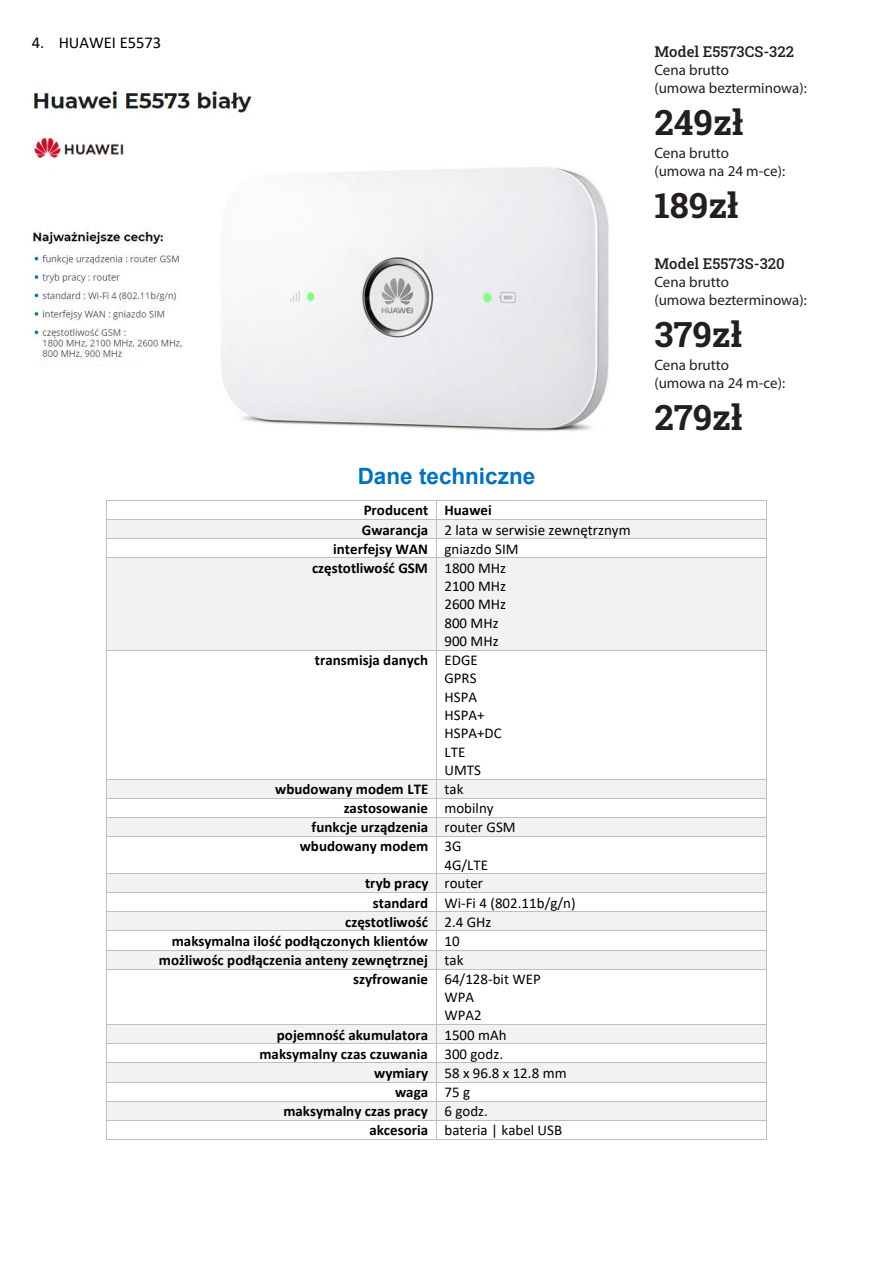
<style>
.page{position:relative;width:893px;height:1263px;background:#fff}
.page>*{position:absolute;margin:0;border:0;box-sizing:border-box;transform-origin:0 0}
.t1{font:34.95px "Roboto Slab";color:#231f20}
.t2{font:700 22.5px "Arial";color:#0072bc}
.t3{font:16.5px "Calibri";color:#000}
.t4{font:700 15px "Calibri";color:#000}
.t5{font:15px "Calibri";color:#000}
.t6{font:15px/18px "Myriad Pro";color:#231f20}
.t7{font:15px "Roboto Slab";color:#231f20}
.s1{font-weight:700}
.s2{font-weight:400}
</style>
<div class="page">
<hr style="left:107px;top:500px;width:329px;height:1px;background:#bfbfbf">
<hr style="left:437px;top:500px;width:329px;height:1px;background:#bfbfbf">
<div style="left:107px;top:520px;width:329px;height:18px;background:#f2f2f2"></div>
<div style="left:437px;top:520px;width:329px;height:18px;background:#f2f2f2"></div>
<hr style="left:107px;top:519px;width:329px;height:1px;background:#bfbfbf">
<hr style="left:437px;top:519px;width:329px;height:1px;background:#bfbfbf">
<hr style="left:107px;top:538px;width:329px;height:1px;background:#bfbfbf">
<hr style="left:437px;top:538px;width:329px;height:1px;background:#bfbfbf">
<div style="left:107px;top:558px;width:329px;height:92px;background:#f2f2f2"></div>
<div style="left:437px;top:558px;width:329px;height:92px;background:#f2f2f2"></div>
<svg style="left:106px;top:500px;width:1px;height:58px"></svg>
<hr style="left:107px;top:558px;width:329px;height:1px;background:#bfbfbf">
<svg style="left:436px;top:500px;width:1px;height:58px"></svg>
<hr style="left:437px;top:558px;width:329px;height:1px;background:#bfbfbf">
<svg style="left:766px;top:500px;width:1px;height:58px"></svg>
<hr style="left:106px;top:558px;width:1px;height:92px;background:#bfbfbf">
<hr style="left:436px;top:558px;width:1px;height:92px;background:#bfbfbf">
<hr style="left:766px;top:558px;width:1px;height:92px;background:#bfbfbf">
<hr style="left:107px;top:650px;width:329px;height:1px;background:#bfbfbf">
<hr style="left:437px;top:650px;width:329px;height:1px;background:#bfbfbf">
<hr style="left:106px;top:651px;width:1px;height:128px;background:#bfbfbf">
<hr style="left:436px;top:651px;width:1px;height:128px;background:#bfbfbf">
<hr style="left:766px;top:651px;width:1px;height:128px;background:#bfbfbf">
<div style="left:107px;top:780px;width:329px;height:18px;background:#f2f2f2"></div>
<div style="left:437px;top:780px;width:329px;height:18px;background:#f2f2f2"></div>
<hr style="left:107px;top:779px;width:329px;height:1px;background:#bfbfbf">
<hr style="left:437px;top:779px;width:329px;height:1px;background:#bfbfbf">
<hr style="left:107px;top:798px;width:329px;height:1px;background:#bfbfbf">
<hr style="left:437px;top:798px;width:329px;height:1px;background:#bfbfbf">
<div style="left:107px;top:818px;width:329px;height:18px;background:#f2f2f2"></div>
<div style="left:437px;top:818px;width:329px;height:18px;background:#f2f2f2"></div>
<hr style="left:107px;top:817px;width:329px;height:1px;background:#bfbfbf">
<hr style="left:437px;top:817px;width:329px;height:1px;background:#bfbfbf">
<svg style="left:106px;top:779px;width:1px;height:58px"></svg>
<hr style="left:107px;top:836px;width:329px;height:1px;background:#bfbfbf">
<svg style="left:436px;top:779px;width:1px;height:58px"></svg>
<hr style="left:437px;top:836px;width:329px;height:1px;background:#bfbfbf">
<svg style="left:766px;top:779px;width:1px;height:58px"></svg>
<hr style="left:106px;top:837px;width:1px;height:36px;background:#bfbfbf">
<hr style="left:436px;top:837px;width:1px;height:36px;background:#bfbfbf">
<hr style="left:766px;top:837px;width:1px;height:36px;background:#bfbfbf">
<div style="left:107px;top:874px;width:329px;height:18px;background:#f2f2f2"></div>
<div style="left:437px;top:874px;width:329px;height:18px;background:#f2f2f2"></div>
<hr style="left:107px;top:873px;width:329px;height:1px;background:#bfbfbf">
<hr style="left:437px;top:873px;width:329px;height:1px;background:#bfbfbf">
<hr style="left:107px;top:892px;width:329px;height:1px;background:#bfbfbf">
<hr style="left:437px;top:892px;width:329px;height:1px;background:#bfbfbf">
<div style="left:107px;top:912px;width:329px;height:19px;background:#f2f2f2"></div>
<div style="left:437px;top:912px;width:329px;height:19px;background:#f2f2f2"></div>
<hr style="left:107px;top:911px;width:329px;height:1px;background:#bfbfbf">
<hr style="left:437px;top:911px;width:329px;height:1px;background:#bfbfbf">
<hr style="left:107px;top:931px;width:329px;height:1px;background:#bfbfbf">
<hr style="left:437px;top:931px;width:329px;height:1px;background:#bfbfbf">
<div style="left:107px;top:950px;width:329px;height:19px;background:#f2f2f2"></div>
<div style="left:437px;top:950px;width:329px;height:19px;background:#f2f2f2"></div>
<hr style="left:107px;top:950px;width:329px;height:1px;background:#bfbfbf">
<hr style="left:437px;top:950px;width:329px;height:1px;background:#bfbfbf">
<svg style="left:106px;top:873px;width:1px;height:96px"></svg>
<hr style="left:107px;top:969px;width:329px;height:1px;background:#bfbfbf">
<svg style="left:436px;top:873px;width:1px;height:96px"></svg>
<hr style="left:437px;top:969px;width:329px;height:1px;background:#bfbfbf">
<svg style="left:766px;top:873px;width:1px;height:96px"></svg>
<hr style="left:106px;top:969px;width:1px;height:55px;background:#bfbfbf">
<hr style="left:436px;top:969px;width:1px;height:55px;background:#bfbfbf">
<hr style="left:766px;top:969px;width:1px;height:55px;background:#bfbfbf">
<div style="left:107px;top:1025px;width:329px;height:18px;background:#f2f2f2"></div>
<div style="left:437px;top:1025px;width:329px;height:18px;background:#f2f2f2"></div>
<hr style="left:107px;top:1024px;width:329px;height:1px;background:#bfbfbf">
<hr style="left:437px;top:1024px;width:329px;height:1px;background:#bfbfbf">
<hr style="left:107px;top:1043px;width:329px;height:1px;background:#bfbfbf">
<hr style="left:437px;top:1043px;width:329px;height:1px;background:#bfbfbf">
<div style="left:107px;top:1063px;width:329px;height:19px;background:#f2f2f2"></div>
<div style="left:437px;top:1063px;width:329px;height:19px;background:#f2f2f2"></div>
<hr style="left:107px;top:1063px;width:329px;height:1px;background:#bfbfbf">
<hr style="left:437px;top:1063px;width:329px;height:1px;background:#bfbfbf">
<hr style="left:107px;top:1082px;width:329px;height:1px;background:#bfbfbf">
<hr style="left:437px;top:1082px;width:329px;height:1px;background:#bfbfbf">
<div style="left:107px;top:1101px;width:329px;height:19px;background:#f2f2f2"></div>
<div style="left:437px;top:1101px;width:329px;height:19px;background:#f2f2f2"></div>
<hr style="left:107px;top:1101px;width:329px;height:1px;background:#bfbfbf">
<hr style="left:437px;top:1101px;width:329px;height:1px;background:#bfbfbf">
<hr style="left:107px;top:1120px;width:329px;height:1px;background:#bfbfbf">
<hr style="left:437px;top:1120px;width:329px;height:1px;background:#bfbfbf">
<svg style="left:106px;top:1024px;width:1px;height:116px"></svg>
<hr style="left:107px;top:1139px;width:329px;height:1px;background:#bfbfbf">
<svg style="left:436px;top:1024px;width:1px;height:116px"></svg>
<hr style="left:437px;top:1139px;width:329px;height:1px;background:#bfbfbf">
<svg style="left:766px;top:1024px;width:1px;height:116px"></svg>
<img style="left:31px;top:91px;width:578px;height:341px">
<div style="left:197px;top:210px;width:23px;height:156px;background:#fff"></div>
<div style="left:24px;top:171px;width:156px;height:49px;background:#fff"></div>
<div style="left:10px;top:366px;width:137px;height:17px;background:#fff"></div>
<div style="left:0;top:419px;width:170px;height:41px;background:#fff"></div>
<p class="t3" style="left:32px;top:31px;width:131px">4. HUAWEI E5573</p>
<h2 class="t2" style="left:358px;top:460px;width:179px">Dane techniczne</h2>
<p class="t4" style="left:364px;top:500px;width:130px">Producent Huawei</p>
<p class="t5" style="left:362px;top:519px;width:271px"><span class="s1">Gwarancja</span> 2 lata w serwisie zewnętrznym</p>
<p class="t4" style="left:333px;top:538px;width:187px">interfejsy WAN <span class="s2">gniazdo SIM</span></p>
<p class="t4" style="left:312px;top:557px;width:196px">częstotliwość GSM <span class="s2">1800 MHz</span></p>
<p class="t5" style="left:444px;top:576px;width:63px">2100 MHz</p>
<p class="t5" style="left:444px;top:594px;width:63px">2600 MHz</p>
<p class="t5" style="left:444px;top:612px;width:56px">800 MHz</p>
<p class="t5" style="left:444px;top:631px;width:56px">900 MHz</p>
<p class="t4" style="left:315px;top:649px;width:164px">transmisja danych <span class="s2">EDGE</span></p>
<p class="t5" style="left:444px;top:668px;width:34px">GPRS</p>
<p class="t5" style="left:444px;top:686px;width:34px">HSPA</p>
<p class="t5" style="left:444px;top:705px;width:42px">HSPA+</p>
<p class="t5" style="left:444px;top:723px;width:59px">HSPA+DC</p>
<p class="t5" style="left:444px;top:741px;width:22px">LTE</p>
<p class="t5" style="left:444px;top:759px;width:38px">UMTS</p>
<p class="t4" style="left:275px;top:778px;width:190px">wbudowany modem LTE <span class="s2">tak</span></p>
<p class="t4" style="left:344px;top:797px;width:151px">zastosowanie <span class="s2">mobilny</span></p>
<p class="t4" style="left:312px;top:816px;width:205px">funkcje urządzenia <span class="s2">router GSM</span></p>
<p class="t4" style="left:300px;top:836px;width:163px">wbudowany modem <span class="s2">3G</span></p>
<p class="t5" style="left:444px;top:854px;width:45px">4G/LTE</p>
<p class="t4" style="left:365px;top:873px;width:120px">tryb pracy <span class="s2">router</span></p>
<p class="t5" style="left:373px;top:892px;width:204px"><span class="s1">standard</span> Wi-Fi 4 (802.11b/g/n)</p>
<p class="t4" style="left:345px;top:911px;width:148px">częstotliwość <span class="s2">2.4 GHz</span></p>
<p class="t4" style="left:172px;top:930px;width:289px">maksymalna ilość podłączonych klientów <span class="s2">10</span></p>
<p class="t4" style="left:159px;top:949px;width:306px">możliwośc podłączenia anteny zewnętrznej <span class="s2">tak</span></p>
<p class="t5" style="left:353px;top:968px;width:189px"><span class="s1">szyfrowanie</span> 64/128-bit WEP</p>
<p class="t5" style="left:444px;top:987px;width:31px">WPA</p>
<p class="t5" style="left:444px;top:1005px;width:39px">WPA2</p>
<p class="t4" style="left:277px;top:1024px;width:231px">pojemność akumulatora <span class="s2">1500 mAh</span></p>
<p class="t4" style="left:259px;top:1043px;width:245px">maksymalny czas czuwania <span class="s2">300 godz.</span></p>
<p class="t5" style="left:374px;top:1062px;width:194px"><span class="s1">wymiary</span> 58 x 96.8 x 12.8 mm</p>
<p class="t4" style="left:395px;top:1081px;width:76px">waga <span class="s2">75 g</span></p>
<p class="t4" style="left:283px;top:1100px;width:206px">maksymalny czas pracy <span class="s2">6 godz.</span></p>
<p class="t5" style="left:369px;top:1119px;width:194px"><span class="s1">akcesoria</span> bateria | kabel USB</p>
<p class="t7" style="left:654px;top:42px;width:141px">Model E5573CS-322</p>
<p class="t6" style="left:654px;top:61px;width:154px">Cena brutto<br>(umowa bezterminowa):</p>
<h1 class="t1" style="left:654px;top:99px;width:90px">249zł</h1>
<p class="t6" style="left:654px;top:143px;width:132px">Cena brutto<br>(umowa na 24 m-ce):</p>
<h1 class="t1" style="left:654px;top:181px;width:86px">189zł</h1>
<p class="t7" style="left:654px;top:253px;width:132px">Model E5573S-320</p>
<p class="t6" style="left:654px;top:273px;width:154px">Cena brutto<br>(umowa bezterminowa):</p>
<h1 class="t1" style="left:654px;top:311px;width:89px">379zł</h1>
<p class="t6" style="left:654px;top:355px;width:132px">Cena brutto<br>(umowa na 24 m-ce):</p>
<h1 class="t1" style="left:654px;top:393px;width:89px">279zł</h1>
</div>
